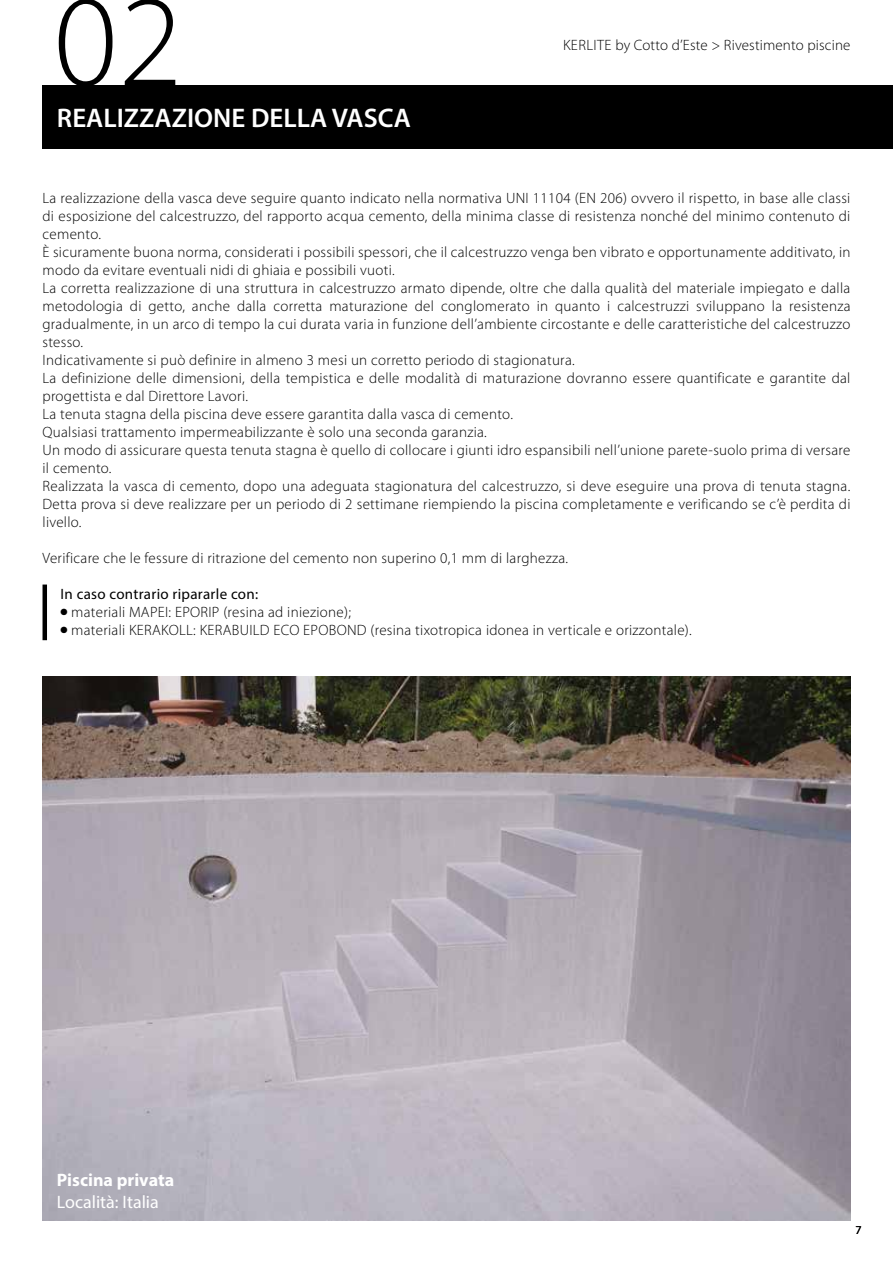
<style>
.page{position:relative;width:893px;height:1263px;background:#fff}
.page>*{position:absolute;margin:0;border:0;box-sizing:border-box;transform-origin:0 0}
.t1{font:300 130.5px "Myriad Pro";color:#000}
.t2{font:600 27px "Myriad Pro";color:#fff}
.t3{font:18px "Myriad Pro";color:#fff}
.t4{font:700 18px "Myriad Pro";color:#fff}
.t5{font:300 15px/18px "Myriad Pro";letter-spacing:.02em;color:#000}
.t6{font:15px "Myriad Pro";letter-spacing:.02em;color:#000}
.t7{font:12px "Myriad Pro";color:#000}
</style>
<div class="page">
<div style="left:43px;top:85px;width:850px;height:64px;background:#000"></div>
<hr style="left:43px;top:584px;width:4px;height:56px;background:#000">
<img style="left:43px;top:676px;width:807px;height:544px">
<h1 class="t1" style="left:54px;top:-37px;width:130px">02</h1>
<h2 class="t2" style="left:57px;top:103px;width:356px">REALIZZAZIONE DELLA VASCA</h2>
<p class="t5" style="left:563px;top:35px;width:289px">KERLITE by Cotto d’Este &gt; Rivestimento piscine</p>
<p class="t5" style="left:43px;top:188px;width:809px">La realizzazione della vasca deve seguire quanto indicato nella normativa UNI 11104 (EN 206) ovvero il rispetto, in base alle classi di esposizione del calcestruzzo, del rapporto acqua cemento, della minima classe di resistenza nonché del minimo contenuto di cemento.<br>È sicuramente buona norma, considerati i possibili spessori, che il calcestruzzo venga ben vibrato e opportunamente additivato, in modo da evitare eventuali nidi di ghiaia e possibili vuoti.<br>La corretta realizzazione di una struttura in calcestruzzo armato dipende, oltre che dalla qualità del materiale impiegato e dalla metodologia di getto, anche dalla corretta maturazione del conglomerato in quanto i calcestruzzi sviluppano la resistenza gradualmente, in un arco di tempo la cui durata varia in funzione dell’ambiente circostante e delle caratteristiche del calcestruzzo stesso.<br>Indicativamente si può definire in almeno 3 mesi un corretto periodo di stagionatura.<br>La definizione delle dimensioni, della tempistica e delle modalità di maturazione dovranno essere quantificate e garantite dal progettista e dal Direttore Lavori.<br>La tenuta stagna della piscina deve essere garantita dalla vasca di cemento.<br>Qualsiasi trattamento impermeabilizzante è solo una seconda garanzia.<br>Un modo di assicurare questa tenuta stagna è quello di collocare i giunti idro espansibili nell’unione parete-suolo prima di versare il cemento.<br>Realizzata la vasca di cemento, dopo una adeguata stagionatura del calcestruzzo, si deve eseguire una prova di tenuta stagna.<br>Detta prova si deve realizzare per un periodo di 2 settimane riempiendo la piscina completamente e verificando se c’è perdita di livello.</p>
<p class="t5" style="left:43px;top:548px;width:527px">Verificare che le fessure di ritrazione del cemento non superino 0,1 mm di larghezza.</p>
<p class="t6" style="left:61px;top:584px;width:199px">In caso contrario ripararle con:</p>
<p class="t5" style="left:61px;top:602px;width:292px">● materiali MAPEI: EPORIP (resina ad iniezione);</p>
<p class="t5" style="left:61px;top:620px;width:633px">● materiali KERAKOLL: KERABUILD ECO EPOBOND (resina tixotropica idonea in verticale e orizzontale).</p>
<p class="t4" style="left:57px;top:1168px;width:119px">Piscina privata</p>
<p class="t3" style="left:57px;top:1190px;width:103px">Località: Italia</p>
<p class="t7" style="left:855px;top:1222px;width:8px">7</p>
</div>
